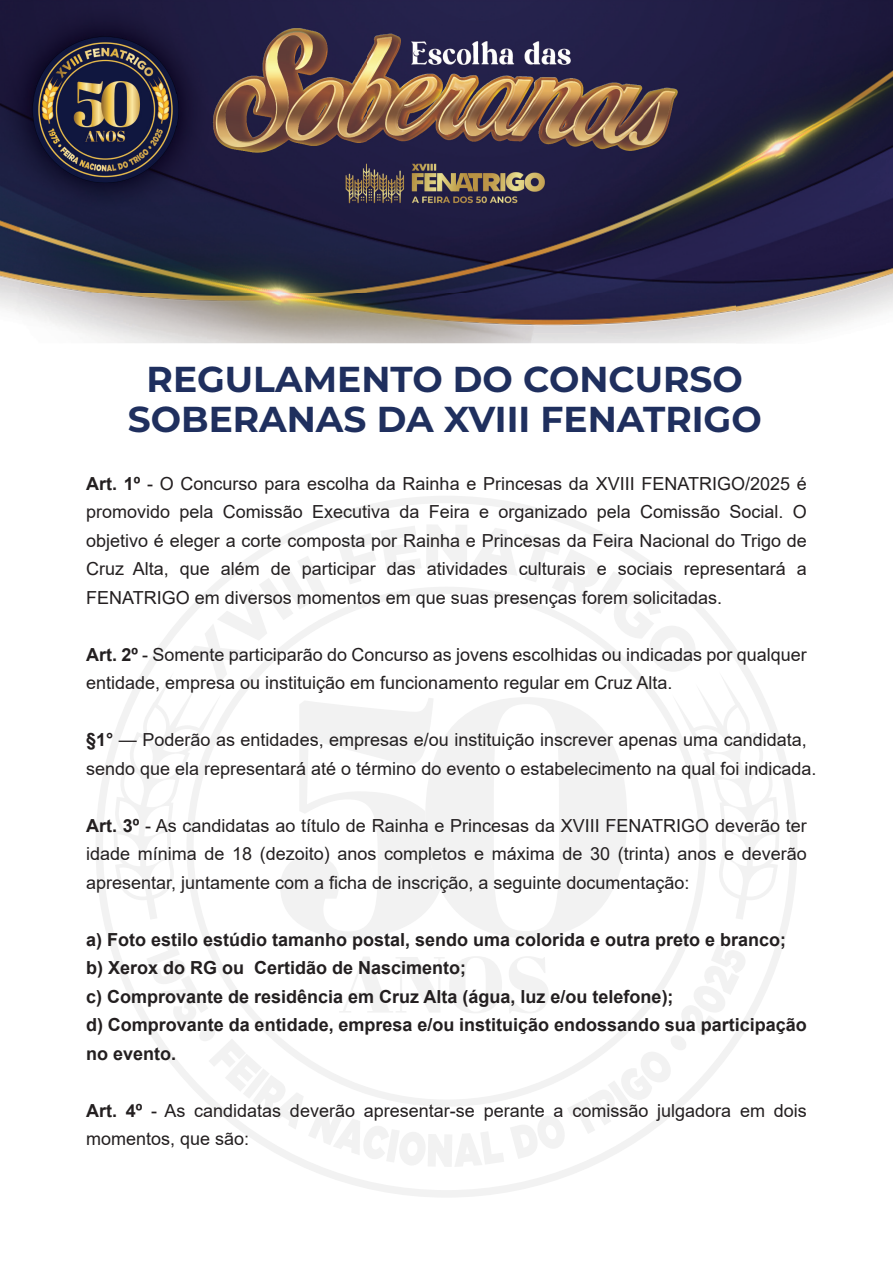
<style>
.page{position:relative;width:893px;height:1263px;background:#fff}
.page>*{position:absolute;margin:0;border:0;box-sizing:border-box;transform-origin:0 0}
.t1{font:700 36px/40.2px "Montserrat";color:#1f2f5e;text-align:center}
.t2{font:18px/28.5px "Arial";color:#231f20}
.t3{font:700 18px/28.5px "Arial";color:#231f20}
.s1{font-weight:700}
</style>
<div class="page">
<svg style="left:96px;top:496px;width:701px;height:701px"></svg>
<svg style="left:114px;top:524px;width:665px;height:643px"></svg>
<img style="left:0;top:1px;width:893px;height:342px">
<h1 class="t1" style="left:128px;top:357px;width:635px">REGULAMENTO DO CONCURSO<br>SOBERANAS DA XVIII FENATRIGO</h1>
<p class="t2" style="left:86px;top:469px;width:722px;text-align:justify"><span class="s1">Art. 1º</span> - O Concurso para escolha da Rainha e Princesas da XVIII FENATRIGO/2025 é promovido pela Comissão Executiva da Feira e organizado pela Comissão Social. O objetivo é eleger a corte composta por Rainha e Princesas da Feira Nacional do Trigo de Cruz Alta, que além de participar das atividades culturais e sociais representará a FENATRIGO em diversos momentos em que suas presenças forem solicitadas.</p>
<p class="t2" style="left:86px;top:640px;width:722px"><span class="s1">Art. 2º</span> - Somente participarão do Concurso as jovens escolhidas ou indicadas por qualquer entidade, empresa ou instituição em funcionamento regular em Cruz Alta.</p>
<p class="t2" style="left:86px;top:725px;width:732px"><span class="s1">§1°</span> — Poderão as entidades, empresas e/ou instituição inscrever apenas uma candidata, sendo que ela representará até o término do evento o estabelecimento na qual foi indicada.</p>
<p class="t2" style="left:86px;top:811px;width:722px;text-align:justify"><span class="s1">Art. 3º</span> - As candidatas ao título de Rainha e Princesas da XVIII FENATRIGO deverão ter idade mínima de 18 (dezoito) anos completos e máxima de 30 (trinta) anos e deverão apresentar, juntamente com a ficha de inscrição, a seguinte documentação:</p>
<p class="t3" style="left:86px;top:925px;width:722px">a) Foto estilo estúdio tamanho postal, sendo uma colorida e outra preto e branco; b) Xerox do RG ou Certidão de Nascimento;<br>c) Comprovante de residência em Cruz Alta (água, luz e/ou telefone);<br>d) Comprovante da entidade, empresa e/ou instituição endossando sua participação no evento.</p>
<p class="t2" style="left:86px;top:1096px;width:722px"><span class="s1">Art. 4º</span> - As candidatas deverão apresentar-se perante a comissão julgadora em dois momentos, que são:</p>
</div>
